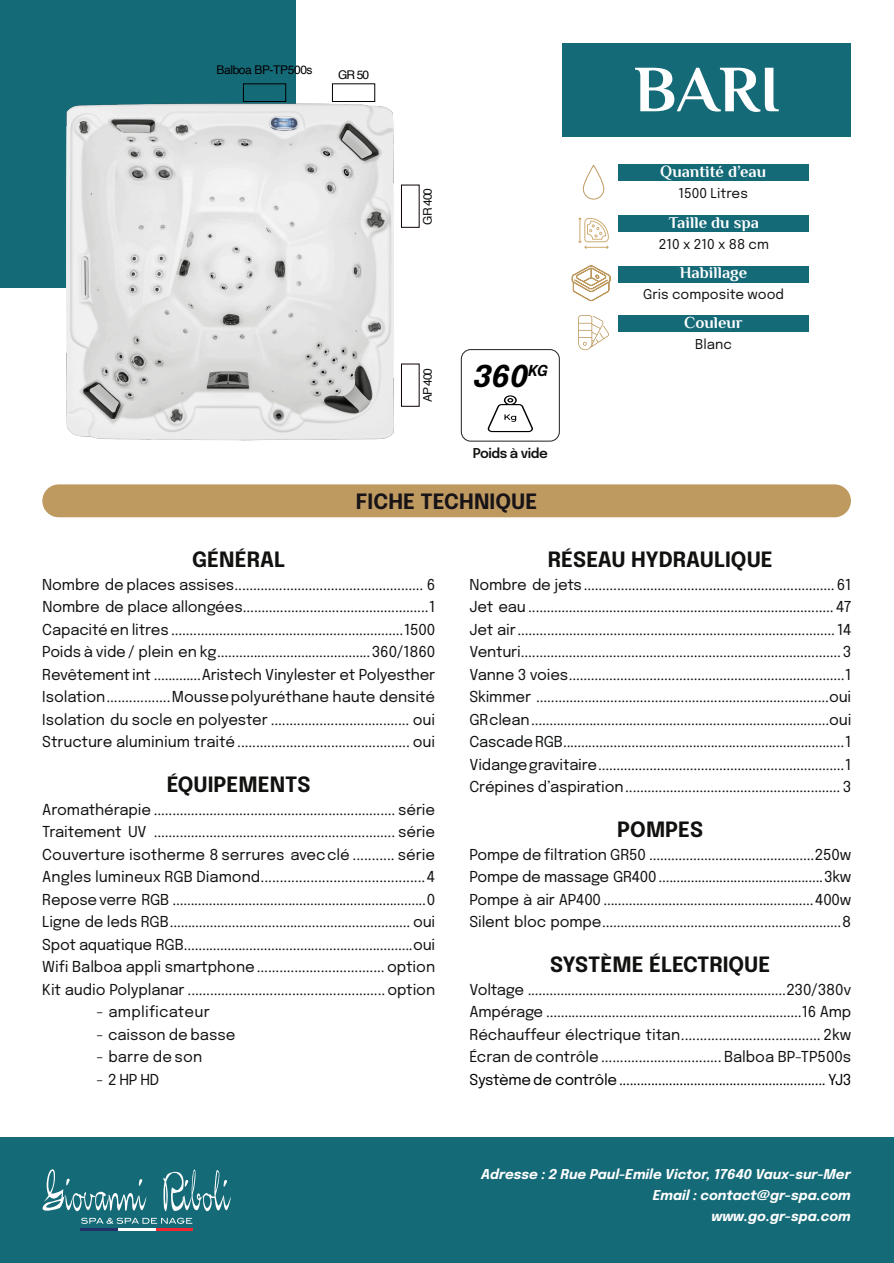
<style>
.page{position:relative;width:894px;height:1263px;background:#fff}
.page>*{position:absolute;margin:0;border:0;box-sizing:border-box;transform-origin:0 0}
.t1{font:700 66px "Philosopher";color:#fff}
.t2{font:italic 700 30px "Epilogue";color:#000001}
.t3{font:700 21px "Epilogue";color:#121110}
.t4{font:700 21px "Epilogue";letter-spacing:.005em;color:#181317}
.t5{font:700 16.5px "Philosopher";color:#fff}
.t6{font:15px/22.5px "Epilogue";letter-spacing:-.01em;color:#121110;text-align:justify}
.t7{font:15px "Epilogue";letter-spacing:-.015em;color:#0c1110}
.t8{font:15px "Epilogue";letter-spacing:-.02em;color:#000001}
.t9{font:15px "Epilogue";letter-spacing:.015em;color:#121110}
.t10{font:15px "Epilogue";letter-spacing:.01em;color:#121110}
.t11{font:italic 700 13.5px/21px "Epilogue";color:#fff;text-align:right}
.t12{font:13.5px "Epilogue";color:#121110}
.t13{font:600 13.5px "Epilogue";letter-spacing:-.035em;color:#121110}
.t14{font:12px "Helvetica";letter-spacing:-.035em;color:#000001}
.t15{font:12px "Helvetica";letter-spacing:-.08em;color:#121110}
</style>
<div class="page">
<div style="left:0;top:0;width:296px;height:287px;background:#156a78"></div>
<div style="left:562px;top:43px;width:288px;height:93px;background:#156a78"></div>
<svg style="left:487px;top:395px;width:46px;height:37px"></svg>
<div style="left:460px;top:349px;width:99px;height:93px;border:1px solid #231f20;border-radius:9px"></div>
<div style="left:618px;top:165px;width:190px;height:16px;background:#156a78"></div>
<div style="left:582px;top:165px;width:22px;height:35px;border:1px solid #be9a61;border-radius:10px"></div>
<div style="left:618px;top:215px;width:190px;height:17px;background:#156a78"></div>
<svg style="left:578px;top:217px;width:30px;height:32px"></svg>
<div style="left:618px;top:315px;width:190px;height:17px;background:#156a78"></div>
<svg style="left:578px;top:315px;width:31px;height:35px"></svg>
<div style="left:618px;top:266px;width:190px;height:16px;background:#156a78"></div>
<svg style="left:571px;top:265px;width:39px;height:36px"></svg>
<div style="left:42px;top:484px;width:808px;height:33px;background:#be9a61;border-radius:16px"></div>
<div style="left:0;top:1137px;width:893px;height:126px;background:#156a78"></div>
<hr style="left:155px;top:1228px;width:38px;height:3px;background:#ee2730">
<hr style="left:118px;top:1228px;width:37px;height:3px;background:#fff">
<hr style="left:81px;top:1228px;width:37px;height:3px;background:#25306b">
<svg style="left:81px;top:1218px;width:111px;height:6px"></svg>
<svg style="left:43px;top:1169px;width:188px;height:42px"></svg>
<div style="left:401px;top:363px;width:18px;height:44px;border:1px solid #0d0004"></div>
<div style="left:401px;top:185px;width:18px;height:43px;border:1px solid #0d0004"></div>
<div style="left:332px;top:83px;width:43px;height:19px;border:1px solid #000001"></div>
<img style="left:66px;top:104px;width:327px;height:336px">
<div style="left:243px;top:83px;width:43px;height:19px;border:1px solid #000001"></div>
<p class="t14" style="left:216px;top:65px;width:98px">Balboa BP-TP500s</p>
<p class="t14" style="left:338px;top:70px;width:32px">GR 50</p>
<p class="t15" style="left:422px;top:225px;width:38px;rotate:-90deg">GR 400</p>
<p class="t15" style="left:422px;top:402px;width:36px;rotate:-90deg">AP 400</p>
<h2 class="t2" style="left:472px;top:363px;width:77px">360<sup>KG</sup></h2>
<p class="t13" style="left:472px;top:447px;width:77px">Poids à vide</p>
<h3 class="t4" style="left:355px;top:492px;width:183px">FICHE TECHNIQUE</h3>
<h1 class="t1" style="left:633px;top:52px;width:147px">BARI</h1>
<p class="t5" style="left:660px;top:163px;width:107px">Quantité d’eau</p>
<p class="t12" style="left:678px;top:188px;width:71px">1500 Litres</p>
<p class="t5" style="left:668px;top:213px;width:92px">Taille du spa</p>
<p class="t12" style="left:658px;top:238px;width:112px">210 x 210 x 88 cm</p>
<p class="t5" style="left:679px;top:264px;width:69px">Habillage</p>
<p class="t12" style="left:643px;top:289px;width:142px">Gris composite wood</p>
<p class="t5" style="left:684px;top:313px;width:60px">Couleur</p>
<p class="t12" style="left:695px;top:338px;width:38px">Blanc</p>
<h3 class="t3" style="left:192px;top:551px;width:94px">GÉNÉRAL</h3>
<p class="t6" style="left:42px;top:574px;width:394px">Nombre de places assises ................................................... 6<br>Nombre de place allongées ..................................................1<br>Capacité en litres ...............................................................1500<br>Poids à vide / plein en kg ..........................................360/1860<br>Revêtement int .............Aristech Vinylester et Polyesther Isolation .................Mousse polyuréthane haute densité Isolation du socle en polyester ..................................... oui Structure aluminium traité .............................................. oui</p>
<h3 class="t3" style="left:167px;top:776px;width:145px">ÉQUIPEMENTS</h3>
<p class="t6" style="left:42px;top:799px;width:394px">Aromathérapie ................................................................. série Traitement UV ................................................................. série Couverture isotherme 8 serrures avec clé ........... série Angles lumineux RGB Diamond ...........................................4<br>Repose verre RGB ......................................................................0<br>Ligne de leds RGB .................................................................. oui Spot aquatique RGB ...............................................................oui Wifi Balboa appli smartphone .................................. option Kit audio Polyplanar ..................................................... option</p>
<p class="t9" style="left:96px;top:1005px;width:115px">- amplificateur</p>
<p class="t6" style="left:96px;top:1024px;width:140px">- caisson de basse</p>
<p class="t10" style="left:96px;top:1050px;width:107px">- barre de son</p>
<p class="t6" style="left:96px;top:1069px;width:64px">- 2 HP HD</p>
<h3 class="t3" style="left:547px;top:551px;width:226px">RÉSEAU HYDRAULIQUE</h3>
<p class="t6" style="left:469px;top:574px;width:383px">Nombre de jets .................................................................... 61<br>Jet eau ................................................................................... 47<br>Jet air ...................................................................................... 14<br>Venturi .......................................................................................3<br>Vanne 3 voies ...........................................................................1<br>Skimmer ...............................................................................oui GR clean ..................................................................................oui</p>
<p class="t7" style="left:469px;top:735px;width:383px">Cascade RGB ..............................................................................1</p>
<p class="t6" style="left:469px;top:754px;width:383px">Vidange gravitaire ...................................................................1<br>Crépines d’aspiration .......................................................... 3</p>
<h3 class="t3" style="left:617px;top:821px;width:87px">POMPES</h3>
<p class="t6" style="left:469px;top:844px;width:383px">Pompe de filtration GR50 .............................................250w Pompe de massage GR400 ..............................................3kw Pompe à air AP400 ..........................................................400w Silent bloc pompe .................................................................8</p>
<h3 class="t3" style="left:550px;top:956px;width:221px">SYSTÈME ÉLECTRIQUE</h3>
<p class="t6" style="left:469px;top:979px;width:383px">Voltage .......................................................................230/380v Ampérage ......................................................................16 Amp Réchauffeur électrique titan ..................................... 2kw Écran de contrôle ................................ Balboa BP-TP500s</p>
<p class="t8" style="left:469px;top:1073px;width:383px">Système de contrôle .......................................................... YJ3</p>
<p class="t11" style="left:481px;top:1165px;width:371px">Adresse : 2 Rue Paul-Emile Victor, 17640 Vaux-sur-Mer<br>Email : contact@gr-spa.com<br>www.go.gr-spa.com</p>
</div>
